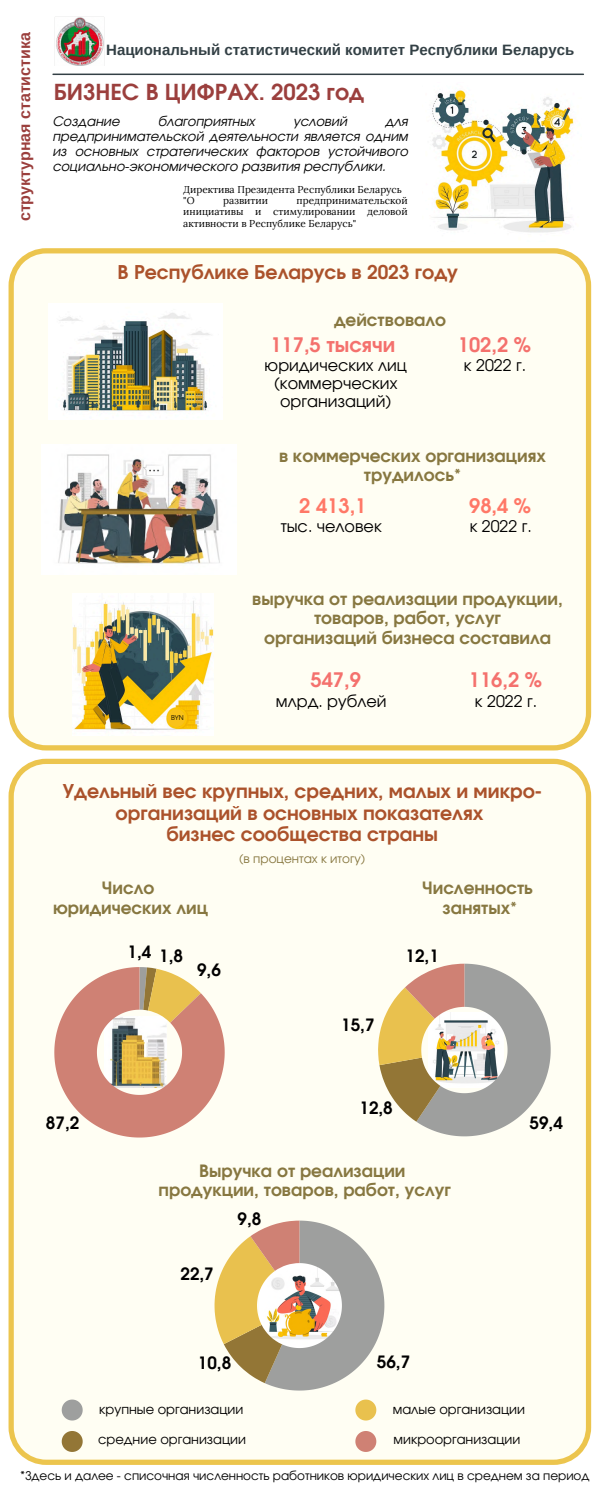
<style>
.page{position:relative;width:600px;height:1501px;background:#fff}
.page>*{position:absolute;margin:0;border:0;box-sizing:border-box;transform-origin:0 0}
.t1{font:700 22px "Evolventa";color:#9b3f3d}
.t2{font:700 20px "Evolventa";color:#f4716d}
.t3{font:700 20px "Evolventa";color:#ff7867}
.t4{font:700 19px/21.8px "Evolventa";color:#ab522b;text-align:center}
.t5{font:700 17px/19.5px "Evolventa";color:#877740;text-align:center}
.t6{font:700 17px "Evolventa";color:#000}
.t7{font:16px/18px "Evolventa";color:#000;text-align:center}
.t8{font:700 16px "Arimo";color:#9b3f3d}
.t9{font:700 15px "Arimo";color:#334045}
.t10{font:italic 13px/15px "Evolventa";color:#000;text-align:justify}
.t11{font:13px "Evolventa";color:#000}
.t12{font:12px "Evolventa";color:#000}
.t13{font:12px "Evolventa";color:#877740}
.t14{font:10px/11.2px "Lora";color:#000;text-align:justify}
.t15{font:6.6px "Evolventa";color:#000}
</style>
<div class="page">
<div style="left:9px;top:758px;width:582px;height:706px;background:#fffef3"></div>
<svg style="left:378px;top:963px;width:173px;height:173px"></svg>
<svg style="left:54px;top:966px;width:171px;height:171px"></svg>
<svg style="left:62px;top:1399px;width:21px;height:21px"></svg>
<svg style="left:62px;top:1430px;width:21px;height:21px"></svg>
<svg style="left:355px;top:1399px;width:21px;height:21px"></svg>
<svg style="left:355px;top:1430px;width:21px;height:21px"></svg>
<div style="left:9px;top:248px;width:582px;height:502px;background:#fffef3"></div>
<img style="left:42px;top:444px;width:194px;height:130px">
<svg style="left:215px;top:1220px;width:169px;height:170px"></svg>
<img style="left:72px;top:593px;width:142px;height:142px">
<svg style="left:168px;top:709px;width:17px;height:17px"></svg>
<img style="left:48px;top:303px;width:175px;height:117px">
<img style="left:54px;top:17px;width:51px;height:48px">
<hr style="left:53px;top:74px;width:530px;height:1px;background:#334045">
<img style="left:432px;top:90px;width:142px;height:143px">
<p class="t8" style="left:16px;top:221px;width:191px;rotate:-90deg">структурная статистика</p>
<h4 class="t9" style="left:106px;top:41px;width:470px">Национальный статистический комитет Республики Беларусь</h4>
<h4 class="t1" style="left:54px;top:82px;width:312px">БИЗНЕС В ЦИФРАХ. 2023 год</h4>
<h4 class="t10" style="left:52px;top:114px;width:69px">Создание</h4>
<h4 class="t10" style="left:158px;top:114px;width:99px">благоприятных</h4>
<h4 class="t10" style="left:293px;top:114px;width:56px">условий</h4>
<h4 class="t10" style="left:52px;top:114px;width:357px;text-indent:333px">для предпринимательской деятельности является одним из основных стратегических факторов устойчивого социально-экономического развития республики.</h4>
<p class="t14" style="left:183px;top:184px;width:220px">Директива Президента Республики Беларусь</p>
<p class="t14" style="left:183px;top:195px;width:13px">"О</p>
<p class="t14" style="left:223px;top:195px;width:46px">развитии</p>
<p class="t14" style="left:183px;top:195px;width:226px;text-indent:113px">предпринимательской инициативы и стимулировании деловой активности в Республике Беларусь"</p>
<h5 class="t4" style="left:118px;top:262px;width:342px">В Республике Беларусь в 2023 году</h5>
<h4 class="t5" style="left:334px;top:311px;width:114px">действовало</h4>
<h4 class="t2" style="left:270px;top:336px;width:126px">117,5 тысячи</h4>
<h4 class="t7" style="left:265px;top:357px;width:144px">юридических лиц (коммерческих организаций)</h4>
<h5 class="t2" style="left:458px;top:336px;width:75px">102,2 %</h5>
<h5 class="t7" style="left:464px;top:357px;width:64px">к 2022 г.</h5>
<p class="t5" style="left:279px;top:447px;width:268px">в коммерческих организациях трудилось*</p>
<h4 class="t3" style="left:299px;top:496px;width:69px">2 413,1</h4>
<h4 class="t7" style="left:281px;top:518px;width:103px">тыс. человек</h4>
<h4 class="t3" style="left:469px;top:496px;width:63px">98,4 %</h4>
<h4 class="t7" style="left:470px;top:518px;width:64px">к 2022 г.</h4>
<h4 class="t15" style="left:171px;top:714px;width:14px">BYN</h4>
<p class="t5" style="left:252px;top:589px;width:312px">выручка от реализации продукции, товаров, работ, услуг<br>организаций бизнеса составила</p>
<h4 class="t2" style="left:311px;top:671px;width:52px">547,9</h4>
<h4 class="t7" style="left:276px;top:693px;width:112px">млрд. рублей</h4>
<h4 class="t2" style="left:469px;top:671px;width:75px">116,2 %</h4>
<h4 class="t7" style="left:475px;top:693px;width:64px">к 2022 г.</h4>
<h5 class="t4" style="left:63px;top:781px;width:480px">Удельный вес крупных, средних, малых и микро&shy;организаций в основных показателях<br>бизнес сообщества страны</h5>
<h5 class="t13" style="left:239px;top:853px;width:128px">(в процентах к итогу)</h5>
<p class="t5" style="left:53px;top:879px;width:156px">Число юридических лиц</p>
<h4 class="t5" style="left:422px;top:879px;width:112px">Численность занятых*</h4>
<h5 class="t6" style="left:128px;top:944px;width:25px">1,4</h5>
<h5 class="t6" style="left:159px;top:947px;width:25px">1,8</h5>
<h3 class="t6" style="left:197px;top:962px;width:25px">9,6</h3>
<h2 class="t6" style="left:341px;top:1017px;width:35px">15,7</h2>
<p class="t6" style="left:406px;top:947px;width:35px">12,1</p>
<h4 class="t6" style="left:46px;top:1115px;width:35px">87,2</h4>
<p class="t6" style="left:360px;top:1099px;width:35px">12,8</p>
<h5 class="t5" style="left:159px;top:1161px;width:294px">Выручка от реализации продукции, товаров, работ, услуг</h5>
<h4 class="t6" style="left:181px;top:1266px;width:35px">22,7</h4>
<h1 class="t6" style="left:238px;top:1211px;width:25px">9,8</h1>
<h4 class="t6" style="left:530px;top:1115px;width:35px">59,4</h4>
<h4 class="t6" style="left:198px;top:1354px;width:35px">10,8</h4>
<h4 class="t6" style="left:377px;top:1353px;width:35px">56,7</h4>
<p class="t11" style="left:99px;top:1403px;width:146px">крупные организации</p>
<p class="t11" style="left:98px;top:1432px;width:149px">средние организации</p>
<p class="t11" style="left:393px;top:1403px;width:134px">малые организации</p>
<h4 class="t11" style="left:394px;top:1433px;width:128px">микроорганизации</h4>
<p class="t12" style="left:20px;top:1470px;width:571px">*Здесь и далее - списочная численность работников юридических лиц в среднем за период</p>
</div>
